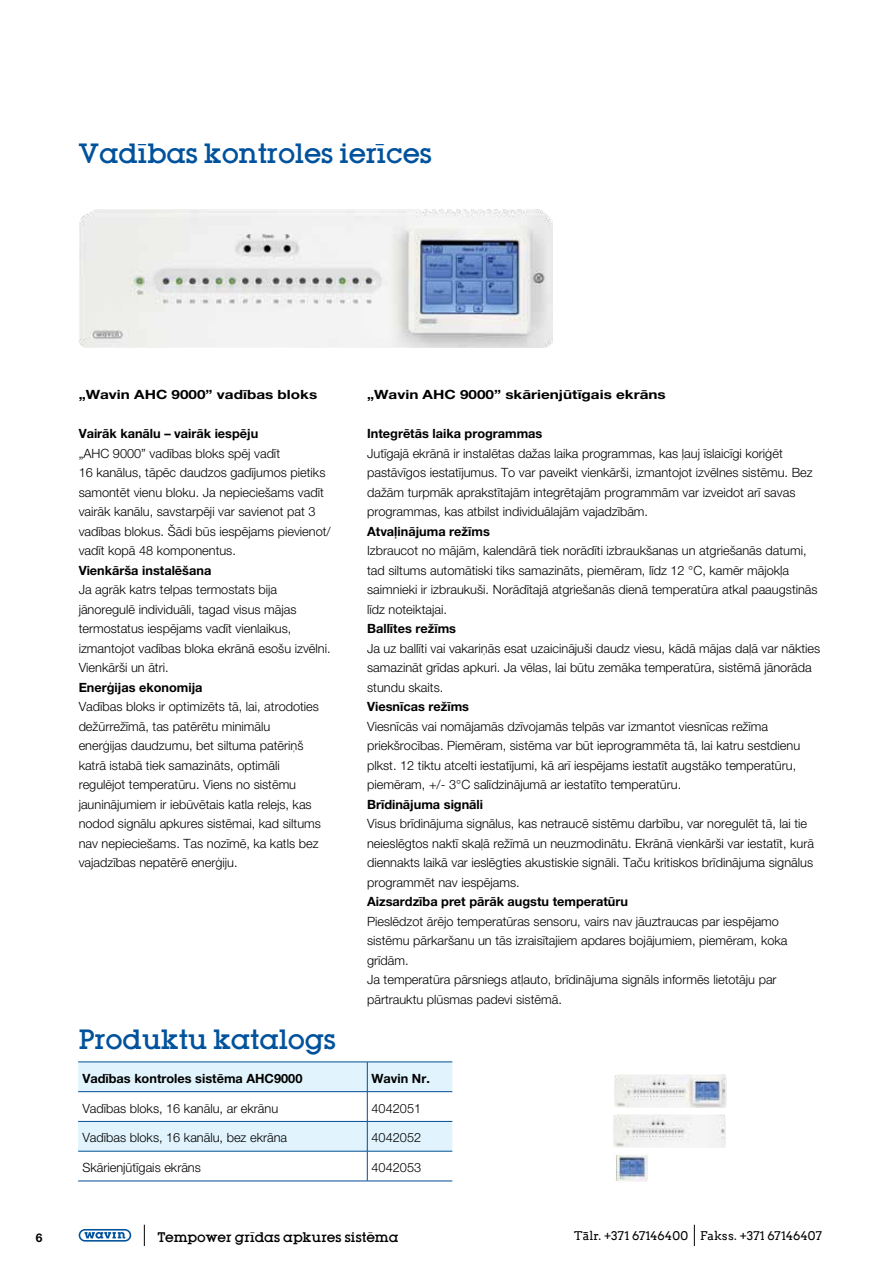
<style>
.page{position:relative;width:893px;height:1263px;background:#fff}
.page>*{position:absolute;margin:0;border:0;box-sizing:border-box;transform-origin:0 0}
.t1{font:500 24px "Lubalin";color:#00529c}
.t2{font:300 12.75px/19.5px "Helvetica Neue CEU";color:#000}
.t3{font:700 12.75px "Helvetica Neue CEU";color:#000}
.t4{font:700 12.75px "Helvetica Neue CEU";color:#000;scale:1.2 1}
.t5{font:12px "Arvo";letter-spacing:.01em;color:#000}
.t6{font:500 12px "Lubalin";color:#000}
.t7{font:700 12px "Helvetica Neue LT Pro";color:#000}
</style>
<div class="page">
<svg style="left:79px;top:1229px;width:52px;height:12px"></svg>
<svg style="left:144px;top:1225px;width:1px;height:21px"></svg>
<svg style="left:694px;top:1225px;width:1px;height:21px"></svg>
<img style="left:79px;top:209px;width:474px;height:138px">
<img style="left:614px;top:1074px;width:112px;height:33px">
<img style="left:614px;top:1114px;width:111px;height:33px">
<img style="left:616px;top:1155px;width:32px;height:27px">
<svg style="left:78px;top:1062px;width:374px;height:89px"></svg>
<hr style="left:78px;top:1121px;width:289px;height:1px;background:#004e95">
<hr style="left:367px;top:1121px;width:85px;height:1px;background:#004e95">
<hr style="left:367px;top:1121px;width:1px;height:30px;background:#004e95">
<hr style="left:78px;top:1151px;width:289px;height:1px;background:#004e95">
<hr style="left:367px;top:1151px;width:85px;height:1px;background:#004e95">
<hr style="left:367px;top:1151px;width:1px;height:30px;background:#004e95">
<hr style="left:78px;top:1181px;width:289px;height:1px;background:#004e95">
<hr style="left:367px;top:1181px;width:85px;height:1px;background:#004e95">
<h1 class="t1" style="left:78px;top:136px;width:355px">Vadibas kontroles ierices</h1>
<p class="t4" style="left:79px;top:387px;width:200px">„Wavin AHC 9000” vadības bloks</p>
<p class="t3" style="left:79px;top:426px;width:181px">Vairāk kanālu – vairāk iespēju</p>
<p class="t2" style="left:79px;top:443px;width:254px">„AHC 9000” vadības bloks spēj vadīt<br>16 kanālus, tāpēc daudzos gadījumos pietiks samontēt vienu bloku. Ja nepieciešams vadīt vairāk kanālu, savstarpēji var savienot pat 3 vadības blokus. Šādi būs iespējams pievienot/ vadīt kopā 48 komponentus.</p>
<p class="t3" style="left:79px;top:562px;width:134px">Vienkārša instalēšana</p>
<p class="t2" style="left:79px;top:580px;width:253px">Ja agrāk katrs telpas termostats bija jānoregulē individuāli, tagad visus mājas termostatus iespējams vadīt vienlaikus, izmantojot vadības bloka ekrānā esošu izvēlni.<br>Vienkārši un ātri.</p>
<p class="t3" style="left:79px;top:679px;width:125px">Enerģijas ekonomija</p>
<p class="t2" style="left:79px;top:697px;width:244px">Vadības bloks ir optimizēts tā, lai, atrodoties dežūrrežīmā, tas patērētu minimālu enerģijas daudzumu, bet siltuma patēriņš katrā istabā tiek samazināts, optimāli regulējot temperatūru. Viens no sistēmu jauninājumiem ir iebūvētais katla relejs, kas nodod signālu apkures sistēmai, kad siltums nav nepieciešams. Tas nozīmē, ka katls bez vajadzības nepatērē enerģiju.</p>
<h1 class="t1" style="left:79px;top:1022px;width:259px">Produktu katalogs</h1>
<p class="t4" style="left:367px;top:387px;width:250px">„Wavin AHC 9000” skārienjūtīgais ekrāns</p>
<p class="t3" style="left:367px;top:426px;width:177px">Integrētās laika programmas</p>
<p class="t2" style="left:367px;top:443px;width:447px">Jutīgajā ekrānā ir instalētas dažas laika programmas, kas ļauj īslaicīgi koriģēt pastāvīgos iestatījumus. To var paveikt vienkārši, izmantojot izvēlnes sistēmu. Bez dažām turpmāk aprakstītajām integrētajām programmām var izveidot arī savas programmas, kas atbilst individuālajām vajadzībām.</p>
<p class="t3" style="left:367px;top:523px;width:124px">Atvaļinājuma režīms</p>
<p class="t2" style="left:367px;top:541px;width:452px">Izbraucot no mājām, kalendārā tiek norādīti izbraukšanas un atgriešanās datumi, tad siltums automātiski tiks samazināts, piemēram, līdz 12 °C, kamēr mājokļa saimnieki ir izbraukuši. Norādītajā atgriešanās dienā temperatūra atkal paaugstinās līdz noteiktajai.</p>
<p class="t3" style="left:367px;top:621px;width:90px">Ballītes režīms</p>
<p class="t2" style="left:367px;top:638px;width:455px">Ja uz ballīti vai vakariņās esat uzaicinājuši daudz viesu, kādā mājas daļā var nākties samazināt grīdas apkuri. Ja vēlas, lai būtu zemāka temperatūra, sistēmā jānorāda stundu skaits.</p>
<p class="t3" style="left:367px;top:699px;width:103px">Viesnīcas režīms</p>
<p class="t2" style="left:367px;top:716px;width:435px">Viesnīcās vai nomājamās dzīvojamās telpās var izmantot viesnīcas režīma priekšrocības. Piemēram, sistēma var būt ieprogrammēta tā, lai katru sestdienu plkst. 12 tiktu atcelti iestatījumi, kā arī iespējams iestatīt augstāko temperatūru, piemēram, +/- 3°C salīdzinājumā ar iestatīto temperatūru.</p>
<p class="t3" style="left:367px;top:796px;width:118px">Brīdinājuma signāli</p>
<p class="t2" style="left:367px;top:814px;width:448px">Visus brīdinājuma signālus, kas netraucē sistēmu darbību, var noregulēt tā, lai tie neieslēgtos naktī skaļā režīmā un neuzmodinātu. Ekrānā vienkārši var iestatīt, kurā diennakts laikā var ieslēgties akustiskie signāli. Taču kritiskos brīdinājuma signālus programmēt nav iespējams.</p>
<p class="t3" style="left:367px;top:894px;width:262px">Aizsardzība pret pārāk augstu temperatūru</p>
<p class="t2" style="left:367px;top:911px;width:422px">Pieslēdzot ārējo temperatūras sensoru, vairs nav jāuztraucas par iespējamo sistēmu pārkaršanu un tās izraisītajiem apdares bojājumiem, piemēram, koka grīdām.<br>Ja temperatūra pārsniegs atļauto, brīdinājuma signāls informēs lietotāju par pārtrauktu plūsmas padevi sistēmā.</p>
<p class="t3" style="left:82px;top:1070px;width:222px">Vadības kontroles sistēma AHC9000</p>
<p class="t3" style="left:372px;top:1070px;width:60px">Wavin Nr.</p>
<p class="t2" style="left:82px;top:1098px;width:197px">Vadības bloks, 16 kanālu, ar ekrānu</p>
<p class="t2" style="left:372px;top:1098px;width:51px">4042051</p>
<p class="t2" style="left:82px;top:1128px;width:206px">Vadības bloks, 16 kanālu, bez ekrāna</p>
<p class="t2" style="left:372px;top:1128px;width:51px">4042052</p>
<p class="t2" style="left:82px;top:1158px;width:120px">Skārienjūtīgais ekrāns</p>
<p class="t2" style="left:372px;top:1158px;width:51px">4042053</p>
<p class="t7" style="left:36px;top:1230px;width:8px">6</p>
<p class="t6" style="left:157px;top:1229px;width:242px">Tempower gridas apkures sistema</p>
<p class="t5" style="left:574px;top:1229px;width:249px">Tālr. +371 67146400 Fakss. +371 67146407</p>
</div>
